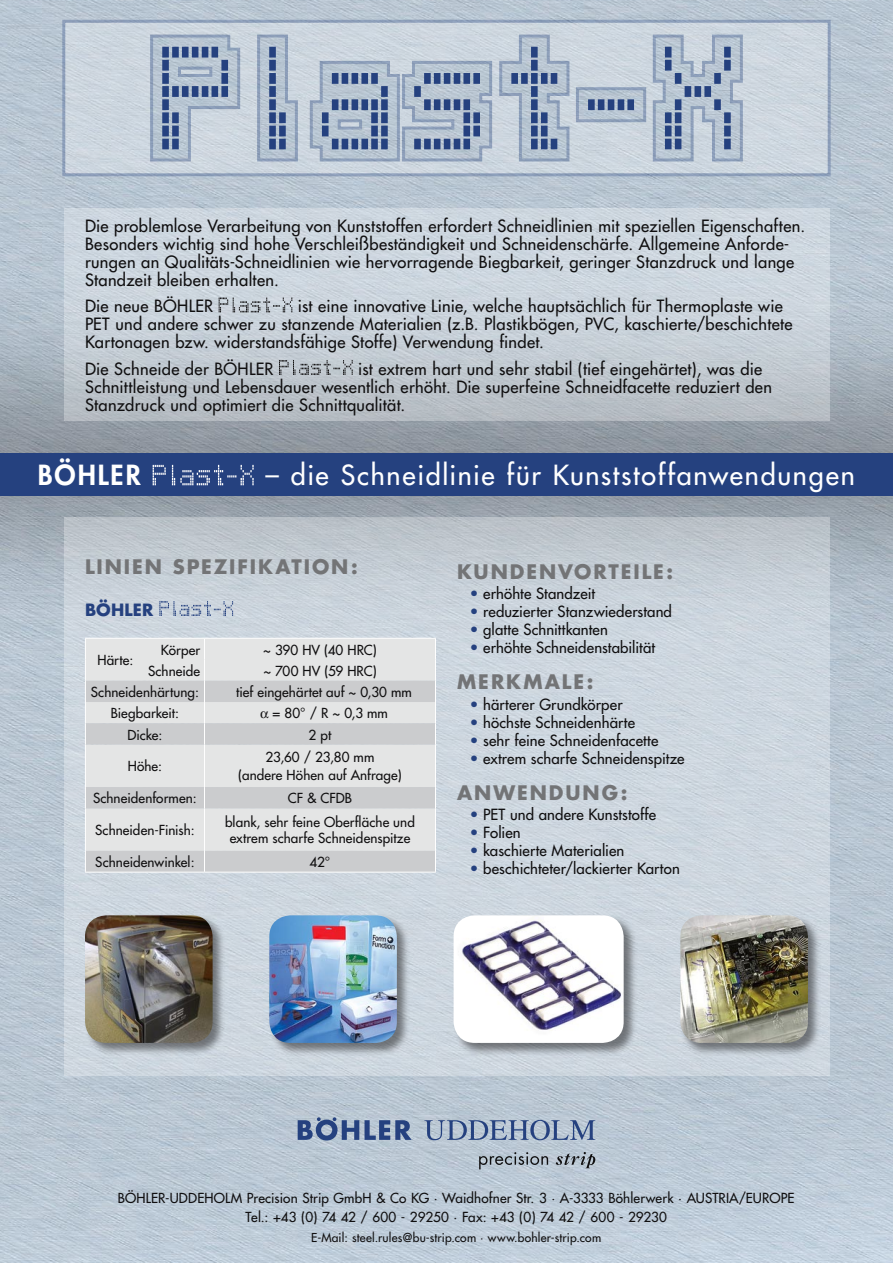
<style>
.page{position:relative;width:893px;height:1263px;background:#fff}
.page>*{position:absolute;margin:0;border:0;box-sizing:border-box;transform-origin:0 0}
.t1{font:500 27px "Futura Std";letter-spacing:.06em;color:#fff}
.t2{font:800 27px "Futura Std";letter-spacing:.07em;color:#fff}
.Headline{font:700 19.5px "Futura Std";letter-spacing:.1em;color:#737476}
.Text_en{font:500 16.5px/18px "Futura Std";letter-spacing:.02em;color:#100f10}
.Headline_1{font:700 16.5px "Futura Std";letter-spacing:.015em;color:#25417f}
.Text_dt{font:500 15px "Futura Std";letter-spacing:.01em;color:#100f10}
.t3{font:500 13.5px/18px "Futura Std";letter-spacing:.005em;color:#100f10;text-align:center}
.t4{font:500 12px "Futura Std";letter-spacing:.015em;color:#100f10}
.s1{color:#25417f}
</style>
<div class="page">
<img style="left:0;top:495px;width:893px;height:768px">
<svg style="left:64px;top:517px;width:765px;height:558px;background:#cad3db"></svg>
<img style="left:0;top:0;width:893px;height:453px">
<div style="left:64px;top:208px;width:765px;height:213px;background:linear-gradient(to bottom,#d3dde6,#bac1c8)"></div>
<svg style="left:424px;top:1120px;width:171px;height:20px;background:#8c9eb9"></svg>
<svg style="left:298px;top:1117px;width:114px;height:23px;background:#7186aa"></svg>
<svg style="left:479px;top:1152px;width:116px;height:17px;background:#9aa4ae"></svg>
<svg style="left:61px;top:18px;width:771px;height:160px;background:#c1ccd8"></svg>
<svg style="left:162px;top:47px;width:569px;height:102px;background:#a4b3c7"></svg>
<div style="left:267px;top:914px;width:145px;height:143px;background:#100f10;opacity:.5"></div>
<img style="left:269px;top:915px;width:128px;height:128px">
<div style="left:83px;top:914px;width:144px;height:144px;background:#100f10;opacity:.5"></div>
<img style="left:85px;top:915px;width:128px;height:128px">
<div style="left:679px;top:914px;width:144px;height:143px;background:#100f10;opacity:.5"></div>
<img style="left:680px;top:915px;width:128px;height:128px">
<div style="left:451px;top:914px;width:187px;height:143px;background:#100f10;opacity:.5"></div>
<img style="left:454px;top:915px;width:170px;height:128px">
<svg style="left:159px;top:601px;width:74px;height:15px"></svg>
<div style="left:0;top:453px;width:893px;height:42px;background:#25417f"></div>
<svg style="left:153px;top:465px;width:101px;height:20px"></svg>
<svg style="left:219px;top:297px;width:73px;height:15px"></svg>
<svg style="left:279px;top:360px;width:74px;height:15px"></svg>
<svg style="left:86px;top:744px;width:349px;height:128px;background:#dbdcdd"></svg>
<hr style="left:204px;top:744px;width:1px;height:43px;background:#fff">
<svg style="left:204px;top:787px;width:1px;height:21px"></svg>
<hr style="left:204px;top:808px;width:1px;height:43px;background:#fff">
<svg style="left:204px;top:851px;width:1px;height:21px"></svg>
<hr style="left:85px;top:744px;width:1px;height:43px;background:#fff">
<hr style="left:435px;top:744px;width:1px;height:43px;background:#fff">
<svg style="left:85px;top:787px;width:1px;height:21px"></svg>
<svg style="left:435px;top:787px;width:1px;height:21px"></svg>
<hr style="left:85px;top:808px;width:1px;height:43px;background:#fff">
<hr style="left:435px;top:808px;width:1px;height:43px;background:#fff">
<svg style="left:85px;top:851px;width:1px;height:21px"></svg>
<svg style="left:435px;top:851px;width:1px;height:21px"></svg>
<hr style="left:85px;top:872px;width:60px;height:1px;background:#fff">
<hr style="left:145px;top:872px;width:59px;height:1px;background:#fff">
<hr style="left:204px;top:872px;width:232px;height:1px;background:#fff">
<svg style="left:85px;top:638px;width:351px;height:106px;background:#dbdcdc"></svg>
<p class="Text_en" style="left:85px;top:217px;width:722px">Die problemlose Verarbeitung von Kunststoffen erfordert Schneidlinien mit speziellen Eigenschaften.<br>Besonders wichtig sind hohe Verschleißbeständigkeit und Schneidenschärfe. Allgemeine Anforde&shy;rungen an Qualitäts-Schneidlinien wie hervorragende Biegbarkeit, geringer Stanzdruck und lange Standzeit bleiben erhalten.</p>
<p class="Text_en" style="left:85px;top:297px;width:129px">Die neue BÖHLER</p>
<p class="Text_en" style="left:85px;top:297px;width:709px;text-indent:213px">ist eine innovative Linie, welche hauptsächlich für Thermoplaste wie<br>PET und andere schwer zu stanzende Materialien (z.B. Plastikbögen, PVC, kaschierte/beschichtete<br>Kartonagen bzw. widerstandsfähige Stoffe) Verwendung findet.</p>
<p class="Text_en" style="left:85px;top:360px;width:190px">Die Schneide der BÖHLER</p>
<p class="Text_en" style="left:85px;top:360px;width:689px;text-indent:273px">ist extrem hart und sehr stabil (tief eingehärtet), was die<br>Schnittleistung und Lebensdauer wesentlich erhöht. Die superfeine Schneidfacette reduziert den<br>Stanzdruck und optimiert die Schnittqualität.</p>
<p class="t2" style="left:38px;top:458px;width:104px">BÖHLER</p>
<p class="t1" style="left:265px;top:458px;width:591px">– die Schneidlinie für Kunststoffanwendungen</p>
<p class="Headline" style="left:85px;top:554px;width:274px">LINIEN SPEZIFIKATION:</p>
<p class="Headline_1" style="left:85px;top:599px;width:70px">BÖHLER</p>
<p class="t3" style="left:161px;top:641px;width:41px">Körper</p>
<p class="t3" style="left:263px;top:641px;width:115px">~ 390 HV (40 HRC)</p>
<p class="t3" style="left:148px;top:662px;width:54px">Schneide</p>
<p class="t3" style="left:263px;top:662px;width:115px">~ 700 HV (59 HRC)</p>
<p class="t3" style="left:91px;top:683px;width:110px">Schneidenhärtung:</p>
<p class="t3" style="left:236px;top:683px;width:177px">tief eingehärtet auf ~ 0,30 mm</p>
<p class="t3" style="left:111px;top:704px;width:70px">Biegbarkeit:</p>
<p class="t3" style="left:273px;top:704px;width:117px">= 80° / R ~ 0,3 mm</p>
<p class="t3" style="left:127px;top:726px;width:37px">Dicke:</p>
<p class="t3" style="left:309px;top:726px;width:24px">2 pt</p>
<p class="t3" style="left:128px;top:757px;width:36px">Höhe:</p>
<p class="t3" style="left:238px;top:748px;width:165px">23,60 / 23,80 mm<br>(andere Höhen auf Anfrage)</p>
<p class="t3" style="left:93px;top:789px;width:105px">Schneidenformen:</p>
<p class="t3" style="left:288px;top:789px;width:66px">CF &amp; CFDB</p>
<p class="t3" style="left:95px;top:821px;width:101px">Schneiden-Finish:</p>
<p class="t3" style="left:225px;top:814px;width:191px;line-height:16.2px">blank, sehr feine Oberfläche und extrem scharfe Schneidenspitze</p>
<p class="t3" style="left:95px;top:853px;width:101px">Schneidenwinkel:</p>
<p class="t3" style="left:310px;top:853px;width:22px">42°</p>
<p class="t3" style="left:97px;top:651px;width:37px">Härte:</p>
<p class="Headline" style="left:457px;top:559px;width:218px">KUNDENVORTEILE:</p>
<p class="Text_dt" style="left:470px;top:584px;width:127px"><span class="s1">•</span> erhöhte Standzeit</p>
<p class="Text_dt" style="left:470px;top:602px;width:204px"><span class="s1">•</span> reduzierter Stanzwiederstand</p>
<p class="Text_dt" style="left:470px;top:620px;width:140px"><span class="s1">•</span> glatte Schnittkanten</p>
<p class="Text_dt" style="left:470px;top:638px;width:187px"><span class="s1">•</span> erhöhte Schneidenstabilität</p>
<p class="Headline" style="left:457px;top:669px;width:138px">MERKMALE:</p>
<p class="Text_dt" style="left:470px;top:695px;width:154px"><span class="s1">•</span> härterer Grundkörper</p>
<p class="Text_dt" style="left:470px;top:713px;width:167px"><span class="s1">•</span> höchste Schneidenhärte</p>
<p class="Text_dt" style="left:470px;top:731px;width:190px"><span class="s1">•</span> sehr feine Schneidenfacette</p>
<p class="Text_dt" style="left:470px;top:749px;width:216px"><span class="s1">•</span> extrem scharfe Schneidenspitze</p>
<p class="Headline" style="left:457px;top:779px;width:172px">ANWENDUNG:</p>
<p class="Text_dt" style="left:470px;top:805px;width:188px"><span class="s1">•</span> PET und andere Kunststoffe</p>
<p class="Text_dt" style="left:470px;top:823px;width:52px"><span class="s1">•</span> Folien</p>
<p class="Text_dt" style="left:470px;top:841px;width:156px"><span class="s1">•</span> kaschierte Materialien</p>
<p class="Text_dt" style="left:470px;top:859px;width:212px"><span class="s1">•</span> beschichteter/lackierter Karton</p>
<p class="t3" style="left:118px;top:1189px;width:678px">BÖHLER-UDDEHOLM Precision Strip GmbH &amp; Co KG · Waidhofner Str. 3 · A-3333 Böhlerwerk · AUSTRIA/EUROPE</p>
<p class="t3" style="left:246px;top:1208px;width:423px">Tel.: +43 (0) 74 42 / 600 - 29250 · Fax: +43 (0) 74 42 / 600 - 29230</p>
<p class="t4" style="left:311px;top:1230px;width:291px">E-Mail: steel.rules@bu-strip.com · www.bohler-strip.com</p>
</div>
